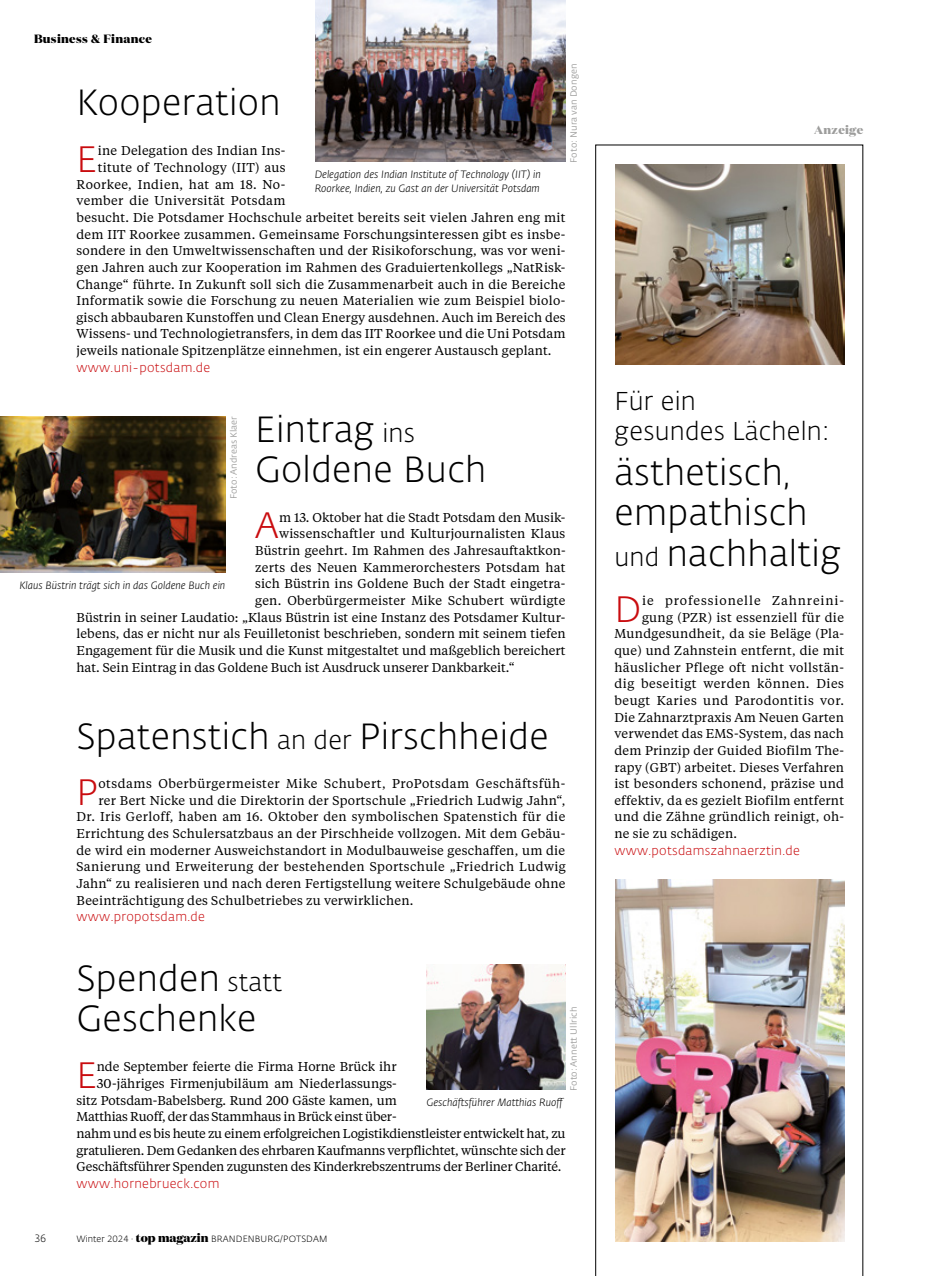
<style>
.page{position:relative;width:927px;height:1276px;background:#fff}
.page>*{position:absolute;margin:0;border:0;box-sizing:border-box;transform-origin:0 0}
.t1{font:300 36.3px "Fedra Sans Alt Std";color:#c90c0f}
.t2{font:300 36px/40.5px "Fedra Sans Alt Std";letter-spacing:.01em;color:#000}
.t3{font:300 25.5px/30px "Fedra Sans Alt Std";letter-spacing:.01em;color:#000}
.t4{font:12.75px "Tiempos Text";letter-spacing:.015em;color:#000}
.t5{font:12.75px "Tiempos Text";letter-spacing:-.015em;color:#000}
.t6{font:12.75px "Tiempos Text";letter-spacing:.035em;color:#000}
.t7{font:12.75px "Tiempos Text";letter-spacing:-.005em;color:#000}
.t8{font:300 12.75px "Fedra Sans Alt Std";letter-spacing:.025em;color:#c90c0f}
.t9{font:12.75px "Tiempos Text";letter-spacing:.04em;color:#000}
.t10{font:12.75px "Tiempos Text";letter-spacing:.07em;color:#000}
.t11{font:800 12px "Domaine Display";letter-spacing:.025em;color:#000}
.t12{font:800 12px "Domaine Display";letter-spacing:.025em;color:#9d9d9c}
.t13{font:italic 300 10.5px/13.5px "Fedra Sans Alt Std";color:#000}
.t14{font:300 10.5px "Fedra Sans Alt Std";color:#000}
.t15{font:9px "Fedra Sans Alt Std";letter-spacing:.005em;color:#9d9d9c}
.t16{font:300 9px "Fedra Sans Alt Std";letter-spacing:.01em;color:#000}
.s1{font-size:25.5px}
.s2{font-family:"Domaine Display";font-weight:800;font-size:12px}
</style>
<div class="page">
<svg style="left:595px;top:145px;width:268px;height:1131px"></svg>
<img style="left:615px;top:164px;width:229px;height:201px">
<img style="left:615px;top:880px;width:229px;height:362px">
<img style="left:315px;top:0;width:251px;height:161px">
<img style="left:0;top:416px;width:225px;height:156px">
<img style="left:427px;top:964px;width:139px;height:125px">
<p class="t11" style="left:34px;top:31px;width:119px">Business &amp; Finance</p>
<p class="t15" style="left:568px;top:163px;width:101px;rotate:-90deg">Foto: Nura van Dongen</p>
<h2 class="t2" style="left:77px;top:83px;width:206px">Kooperation</h2>
<h1 class="t1" style="left:77px;top:137px;width:22px">E</h1>
<p class="t4" style="left:98px;top:142px;width:189px">ine Delegation des Indian Ins-</p>
<p class="t4" style="left:98px;top:159px;width:189px">titute of Technology (IIT) aus</p>
<p class="t4" style="left:77px;top:175px;width:210px">Roorkee, Indien, hat am 18. No-</p>
<p class="t4" style="left:77px;top:192px;width:211px">vember die Universität Potsdam</p>
<p class="t4" style="left:77px;top:209px;width:490px">besucht. Die Potsdamer Hochschule arbeitet bereits seit vielen Jahren eng mit</p>
<p class="t4" style="left:77px;top:225px;width:490px">dem IIT Roorkee zusammen. Gemeinsame Forschungsinteressen gibt es insbe-</p>
<p class="t4" style="left:77px;top:242px;width:490px">sondere in den Umweltwissenschaften und der Risikoforschung, was vor weni-</p>
<p class="t4" style="left:77px;top:259px;width:490px">gen Jahren auch zur Kooperation im Rahmen des Graduiertenkollegs „NatRisk-</p>
<p class="t4" style="left:77px;top:275px;width:490px">Change“ führte. In Zukunft soll sich die Zusammenarbeit auch in die Bereiche</p>
<p class="t4" style="left:77px;top:292px;width:490px">Informatik sowie die Forschung zu neuen Materialien wie zum Beispiel biolo-</p>
<p class="t4" style="left:77px;top:309px;width:491px">gisch abbaubaren Kunstoffen und Clean Energy ausdehnen. Auch im Bereich des</p>
<p class="t4" style="left:77px;top:325px;width:491px">Wissens- und Technologietransfers, in dem das IIT Roorkee und die Uni Potsdam</p>
<p class="t4" style="left:77px;top:342px;width:477px">jeweils nationale Spitzenplätze einnehmen, ist ein engerer Austausch geplant.</p>
<p class="t8" style="left:77px;top:360px;width:135px">www.uni-potsdam.de</p>
<p class="t13" style="left:315px;top:168px;width:228px">Delegation des Indian Institute of Technology (IIT) in<br>Roorkee, Indien, zu Gast an der Universität Potsdam</p>
<p class="t15" style="left:228px;top:499px;width:84px;rotate:-90deg">Foto: Andreas Klaer</p>
<h2 class="t2" style="left:255px;top:409px;width:233px">Eintrag <span class="s1">ins<br></span>Goldene Buch</h2>
<h1 class="t1" style="left:255px;top:504px;width:25px">A</h1>
<p class="t4" style="left:279px;top:508px;width:288px">m 13. Oktober hat die Stadt Potsdam den Musik-</p>
<p class="t4" style="left:279px;top:525px;width:288px">wissenschaftler und Kulturjournalisten Klaus</p>
<p class="t4" style="left:255px;top:542px;width:312px">Büstrin geehrt. Im Rahmen des Jahresauftaktkon-</p>
<p class="t4" style="left:255px;top:558px;width:312px">zerts des Neuen Kammerorchesters Potsdam hat</p>
<p class="t4" style="left:255px;top:575px;width:312px">sich Büstrin ins Goldene Buch der Stadt eingetra-</p>
<p class="t4" style="left:255px;top:592px;width:312px">gen. Oberbürgermeister Mike Schubert würdigte</p>
<p class="t4" style="left:77px;top:608px;width:490px">Büstrin in seiner Laudatio: „Klaus Büstrin ist eine Instanz des Potsdamer Kultur-</p>
<p class="t4" style="left:77px;top:625px;width:491px">lebens, das er nicht nur als Feuilletonist beschrieben, sondern mit seinem tiefen</p>
<p class="t4" style="left:77px;top:642px;width:490px">Engagement für die Musik und die Kunst mitgestaltet und maßgeblich bereichert</p>
<p class="t4" style="left:77px;top:658px;width:440px">hat. Sein Eintrag in das Goldene Buch ist Ausdruck unserer Dankbarkeit.“</p>
<p class="t13" style="left:20px;top:578px;width:207px">Klaus Büstrin trägt sich in das Goldene Buch ein</p>
<h2 class="t2" style="left:77px;top:716px;width:474px">Spatenstich <span class="s1">an der</span> Pirschheide</h2>
<h1 class="t1" style="left:77px;top:770px;width:23px">P</h1>
<p class="t6" style="left:98px;top:775px;width:468px">otsdams Oberbürgermeister Mike Schubert, ProPotsdam Geschäftsfüh-</p>
<p class="t4" style="left:98px;top:791px;width:468px">rer Bert Nicke und die Direktorin der Sportschule „Friedrich Ludwig Jahn“,</p>
<p class="t4" style="left:77px;top:808px;width:490px">Dr. Iris Gerloff, haben am 16. Oktober den symbolischen Spatenstich für die</p>
<p class="t4" style="left:77px;top:825px;width:490px">Errichtung des Schulersatzbaus an der Pirschheide vollzogen. Mit dem Gebäu-</p>
<p class="t4" style="left:77px;top:841px;width:490px">de wird ein moderner Ausweichstandort in Modulbauweise geschaffen, um die</p>
<p class="t4" style="left:77px;top:858px;width:491px">Sanierung und Erweiterung der bestehenden Sportschule „Friedrich Ludwig</p>
<p class="t4" style="left:77px;top:875px;width:490px">Jahn“ zu realisieren und nach deren Fertigstellung weitere Schulgebäude ohne</p>
<p class="t4" style="left:77px;top:891px;width:338px">Beeinträchtigung des Schulbetriebes zu verwirklichen.</p>
<p class="t8" style="left:77px;top:909px;width:130px">www.propotsdam.de</p>
<h2 class="t2" style="left:77px;top:958px;width:207px">Spenden <span class="s1">statt<br></span>Geschenke</h2>
<p class="t15" style="left:568px;top:1091px;width:86px;rotate:-90deg">Foto: Annett Ullrich</p>
<h1 class="t1" style="left:77px;top:1053px;width:22px">E</h1>
<p class="t7" style="left:97px;top:1058px;width:301px">nde September feierte die Firma Horne Brück ihr</p>
<p class="t4" style="left:97px;top:1075px;width:301px">30-jähriges Firmenjubiläum am Niederlassungs-</p>
<p class="t7" style="left:77px;top:1091px;width:322px">sitz Potsdam-Babelsberg. Rund 200 Gäste kamen, um</p>
<p class="t5" style="left:77px;top:1108px;width:322px">Matthias Ruoff, der das Stammhaus in Brück einst über-</p>
<p class="t5" style="left:77px;top:1124px;width:490px">nahm und es bis heute zu einem erfolgreichen Logistikdienstleister entwickelt hat, zu</p>
<p class="t5" style="left:77px;top:1141px;width:491px">gratulieren. Dem Gedanken des ehrbaren Kaufmanns verpflichtet, wünschte sich der</p>
<p class="t5" style="left:77px;top:1158px;width:486px">Geschäftsführer Spenden zugunsten des Kinderkrebszentrums der Berliner Charité.</p>
<p class="t8" style="left:77px;top:1175px;width:145px">www.hornebrueck.com</p>
<p class="t13" style="left:427px;top:1095px;width:139px">Geschäftsführer Matthias Ruoff</p>
<p class="t14" style="left:34px;top:1231px;width:14px">36</p>
<p class="t16" style="left:77px;top:1233px;width:252px">Winter 2024 · <span class="s2">top magazin</span> BRANDENBURG/POTSDAM</p>
<p class="t12" style="left:814px;top:122px;width:51px">Anzeige</p>
<h3 class="t3" style="left:614px;top:386px;width:217px">Für ein<br>gesundes Lächeln:</h3>
<h2 class="t2" style="left:614px;top:452px;width:228px">ästhetisch, empathisch <span class="s1">und</span> nachhaltig</h2>
<h1 class="t1" style="left:614px;top:587px;width:29px">D</h1>
<p class="t10" style="left:642px;top:592px;width:204px">ie professionelle Zahnreini-</p>
<p class="t4" style="left:642px;top:608px;width:203px">gung (PZR) ist essenziell für die</p>
<p class="t4" style="left:614px;top:625px;width:231px">Mundgesundheit, da sie Beläge (Pla-</p>
<p class="t4" style="left:614px;top:642px;width:231px">que) und Zahnstein entfernt, die mit</p>
<p class="t4" style="left:614px;top:658px;width:231px">häuslicher Pflege oft nicht vollstän-</p>
<p class="t9" style="left:614px;top:675px;width:231px">dig beseitigt werden können. Dies</p>
<p class="t6" style="left:614px;top:692px;width:231px">beugt Karies und Parodontitis vor.</p>
<p class="t4" style="left:614px;top:708px;width:231px">Die Zahnarztpraxis Am Neuen Garten</p>
<p class="t4" style="left:614px;top:725px;width:231px">verwendet das EMS-System, das nach</p>
<p class="t4" style="left:614px;top:742px;width:231px">dem Prinzip der Guided Biofilm The-</p>
<p class="t4" style="left:614px;top:758px;width:231px">rapy (GBT) arbeitet. Dieses Verfahren</p>
<p class="t4" style="left:614px;top:775px;width:231px">ist besonders schonend, präzise und</p>
<p class="t4" style="left:614px;top:791px;width:231px">effektiv, da es gezielt Biofilm entfernt</p>
<p class="t4" style="left:614px;top:808px;width:231px">und die Zähne gründlich reinigt, oh-</p>
<p class="t4" style="left:614px;top:825px;width:124px">ne sie zu schädigen.</p>
<p class="t8" style="left:614px;top:842px;width:187px">www.potsdamszahnaerztin.de</p>
</div>
